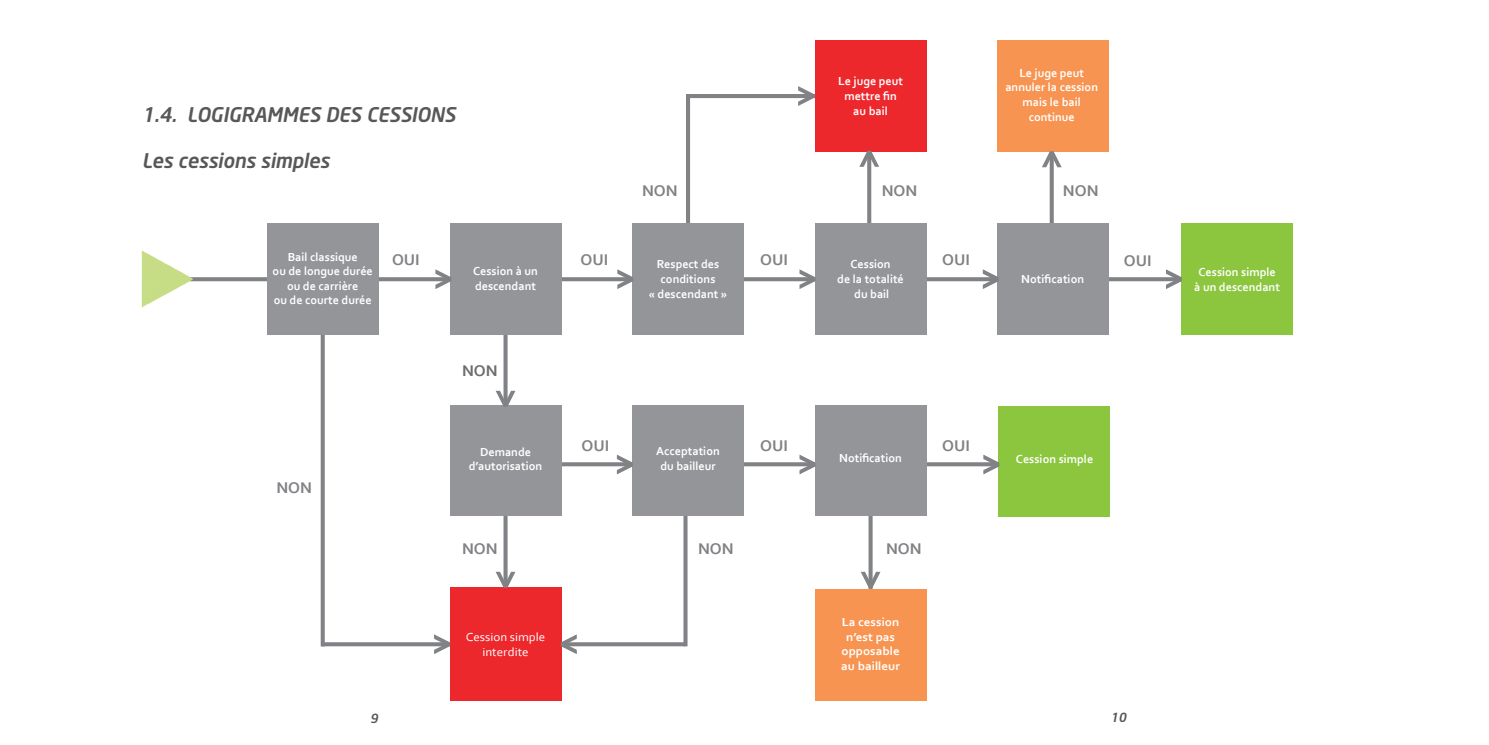
<style>
.page{position:relative;width:1489px;height:745px;background:#fff}
.page>*{position:absolute;margin:0;border:0;box-sizing:border-box;transform-origin:0 0}
.Sous-titre_1_1{font:20px "Neo Sans Medium Italic TR";letter-spacing:-.01em;color:#57585a}
.t1{font:700 16.25px "Corbel";color:#808285}
.t2{font:700 16.25px "Corbel";color:#6c6d70}
.t3{font:12.5px "Neo Sans Medium Italic TR";color:#57585a}
.t4{font:700 12.12px/14.6px "Corbel";color:#fff;text-align:center}
.t5{font:700 12.12px/14.6px "Corbel";color:#fff;text-align:center;scale:1.07 1}
.t6{font:12.12px/14.6px "Corbel";color:#fff;text-align:center;scale:1.07 1}
</style>
<div class="page">
<svg style="left:868px;top:516px;width:4px;height:54px"></svg>
<svg style="left:321px;top:335px;width:4px;height:309px"></svg>
<hr style="left:688px;top:94px;width:176px;height:4px;background:#808285">
<svg style="left:867px;top:168px;width:4px;height:55px"></svg>
<svg style="left:1049px;top:168px;width:4px;height:55px"></svg>
<hr style="left:686px;top:96px;width:4px;height:154px;background:#808285">
<svg style="left:561px;top:462px;width:421px;height:4px"></svg>
<svg style="left:193px;top:277px;width:971px;height:4px"></svg>
<svg style="left:503px;top:335px;width:4px;height:54px"></svg>
<svg style="left:503px;top:516px;width:4px;height:54px"></svg>
<svg style="left:683px;top:515px;width:4px;height:131px"></svg>
<svg style="left:323px;top:641px;width:362px;height:5px"></svg>
<div style="left:267px;top:223px;width:111px;height:112px;background:#939598"></div>
<div style="left:449px;top:223px;width:112px;height:112px;background:#939598"></div>
<div style="left:449px;top:405px;width:112px;height:111px;background:#939598"></div>
<div style="left:632px;top:223px;width:111px;height:112px;background:#939598"></div>
<div style="left:814px;top:223px;width:112px;height:112px;background:#939598"></div>
<div style="left:632px;top:405px;width:111px;height:110px;background:#939598"></div>
<div style="left:814px;top:405px;width:112px;height:111px;background:#939598"></div>
<div style="left:814px;top:40px;width:112px;height:112px;background:#ed282d"></div>
<div style="left:449px;top:587px;width:112px;height:113px;background:#ed282d"></div>
<div style="left:997px;top:223px;width:111px;height:112px;background:#939598"></div>
<div style="left:1181px;top:223px;width:111px;height:112px;background:#8bc63e"></div>
<div style="left:997px;top:40px;width:111px;height:112px;background:#f79452"></div>
<div style="left:814px;top:588px;width:112px;height:112px;background:#f79452"></div>
<div style="left:997px;top:406px;width:112px;height:110px;background:#8bc63e"></div>
<svg style="left:615px;top:454px;width:18px;height:21px"></svg>
<svg style="left:798px;top:453px;width:18px;height:22px"></svg>
<svg style="left:982px;top:453px;width:18px;height:22px"></svg>
<svg style="left:798px;top:268px;width:18px;height:21px"></svg>
<svg style="left:616px;top:269px;width:17px;height:20px"></svg>
<svg style="left:434px;top:268px;width:17px;height:22px"></svg>
<svg style="left:981px;top:269px;width:18px;height:20px"></svg>
<svg style="left:1164px;top:269px;width:18px;height:20px"></svg>
<svg style="left:142px;top:251px;width:51px;height:56px"></svg>
<svg style="left:496px;top:389px;width:20px;height:18px"></svg>
<svg style="left:496px;top:570px;width:20px;height:18px"></svg>
<svg style="left:433px;top:633px;width:18px;height:21px"></svg>
<svg style="left:560px;top:633px;width:18px;height:21px"></svg>
<svg style="left:797px;top:86px;width:17px;height:20px"></svg>
<svg style="left:1042px;top:151px;width:20px;height:17px"></svg>
<svg style="left:859px;top:150px;width:20px;height:18px"></svg>
<svg style="left:861px;top:570px;width:20px;height:18px"></svg>
<p class="Sous-titre_1_1" style="left:142px;top:102px;width:315px">1.4. LOGIGRAMMES DES CESSIONS</p>
<p class="Sous-titre_1_1" style="left:142px;top:148px;width:189px">Les cessions simples</p>
<p class="t4" style="left:838px;top:74px;width:66px">Le juge peut mettre fin au bail</p>
<p class="t1" style="left:642px;top:180px;width:37px">NON</p>
<p class="t1" style="left:881px;top:180px;width:37px">NON</p>
<p class="t4" style="left:1005px;top:65px;width:94px">Le juge peut annuler la cession mais le bail continue</p>
<p class="t1" style="left:1062px;top:180px;width:37px">NON</p>
<p class="t4" style="left:272px;top:249px;width:102px">Bail classique<br>ou de longue durée ou de carrière<br>ou de courte durée</p>
<p class="t1" style="left:392px;top:249px;width:29px">OUI</p>
<p class="t1" style="left:760px;top:249px;width:29px">OUI</p>
<p class="t1" style="left:942px;top:249px;width:29px">OUI</p>
<p class="t1" style="left:1123px;top:250px;width:29px">OUI</p>
<p class="t1" style="left:580px;top:249px;width:29px">OUI</p>
<p class="t4" style="left:649px;top:256px;width:80px">Respect des conditions<br>« descendant »</p>
<p class="t4" style="left:473px;top:263px;width:66px;text-align:left">Cession à un descendant</p>
<p class="t4" style="left:837px;top:256px;width:68px">Cession<br>de la totalité du bail</p>
<p class="t4" style="left:1021px;top:271px;width:64px">Notification</p>
<p class="t2" style="left:462px;top:360px;width:37px">NON</p>
<p class="t1" style="left:276px;top:477px;width:37px">NON</p>
<p class="t1" style="left:581px;top:435px;width:29px">OUI</p>
<p class="t1" style="left:760px;top:435px;width:29px">OUI</p>
<p class="t1" style="left:942px;top:435px;width:29px">OUI</p>
<p class="t4" style="left:469px;top:444px;width:75px">Demande d’autorisation</p>
<p class="t4" style="left:656px;top:443px;width:65px">Acceptation du bailleur</p>
<p class="t4" style="left:839px;top:450px;width:64px">Notification</p>
<p class="t1" style="left:462px;top:537px;width:37px">NON</p>
<p class="t1" style="left:698px;top:537px;width:37px">NON</p>
<p class="t1" style="left:886px;top:537px;width:37px">NON</p>
<p class="t4" style="left:1015px;top:450px;width:79px">Cession simple</p>
<p class="t6" style="left:465px;top:629px;width:76px">Cession simple interdite</p>
<p class="t5" style="left:841px;top:614px;width:56px">La cession n’est pas opposable au bailleur</p>
<p class="t3" style="left:370px;top:710px;width:9px">9</p>
<p class="t3" style="left:1110px;top:709px;width:17px">10</p>
<p class="t4" style="left:1194px;top:264px;width:87px">Cession simple à un descendant</p>
</div>
